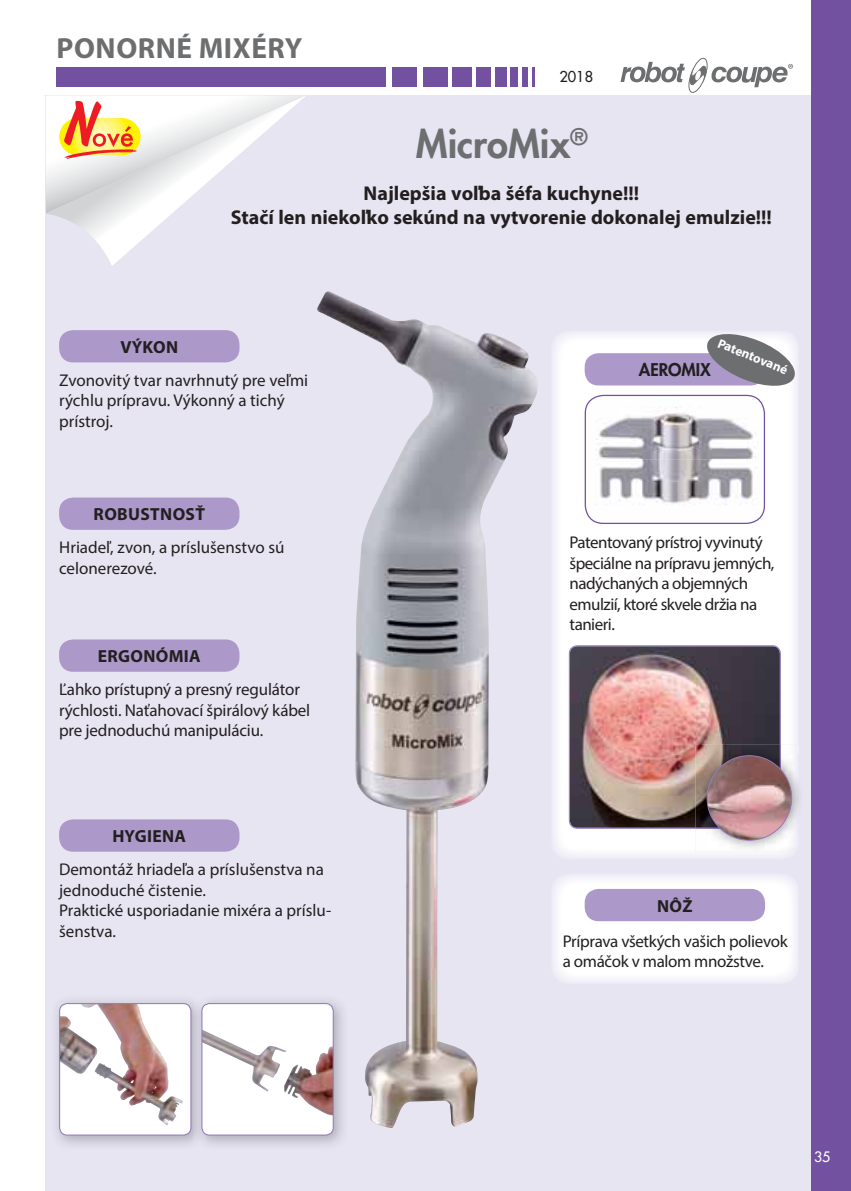
<style>
.page{position:relative;width:851px;height:1191px;background:#fff}
.page>*{position:absolute;margin:0;border:0;box-sizing:border-box;transform-origin:0 0}
.t1{font:800 38px "Futura";color:#6d6e70}
.t2{font:700 29.2px "Myriad Pro";letter-spacing:.02em;color:#6d6e70}
.t3{font:700 20px/24px "Myriad Pro";color:#231f20;text-align:center}
.t4{font:700 17.6px "Myriad Pro";letter-spacing:.02em;color:#231f20}
.t5{font:17px/20.4px "Myriad Pro";letter-spacing:-.01em;color:#231f20}
.t6{font:17px/20.4px "Myriad Pro";letter-spacing:-.03em;color:#231f20}
.t7{font:800 17px "Futura";color:#231f20}
.t8{font:14.6px "Futura";color:#231f20}
.t9{font:14px "Futura";color:#fff}
.t10{font:700 13.2px "Myriad Pro";color:#fff}
</style>
<div class="page">
<div style="left:56px;top:67px;width:330px;height:19px;background:#7251a1"></div>
<div style="left:393px;top:67px;width:24px;height:19px;background:#7251a1"></div>
<div style="left:423px;top:67px;width:24px;height:19px;background:#7251a1"></div>
<div style="left:452px;top:67px;width:19px;height:19px;background:#7251a1"></div>
<div style="left:475px;top:67px;width:15px;height:19px;background:#7251a1"></div>
<div style="left:495px;top:67px;width:11px;height:19px;background:#7251a1"></div>
<div style="left:510px;top:67px;width:8px;height:19px;background:#7251a1"></div>
<div style="left:522px;top:67px;width:5px;height:19px;background:#7251a1"></div>
<hr style="left:531px;top:67px;width:3px;height:19px;background:#7251a1">
<svg style="left:620px;top:57px;width:172px;height:36px"></svg>
<div style="left:46px;top:96px;width:804px;height:1095px;background:#e8e5f3"></div>
<svg style="left:46px;top:95px;width:260px;height:171px"></svg>
<img style="left:554px;top:333px;width:243px;height:524px">
<img style="left:550px;top:873px;width:248px;height:111px;border-radius:17px">
<img style="left:317px;top:291px;width:221px;height:837px">
<img style="left:798px;top:787px;width:1px;height:23px">
<img style="left:695px;top:744px;width:103px;height:107px">
<img style="left:568px;top:645px;width:212px;height:183px">
<img style="left:695px;top:744px;width:85px;height:84px">
<img style="left:707px;top:755px;width:84px;height:85px;border-radius:50%">
<img style="left:56px;top:1000px;width:137px;height:146px">
<div style="left:60px;top:1003px;width:131px;height:132px;background:#fff;border-radius:8px"></div>
<img style="left:60px;top:1003px;width:123px;height:122px">
<div style="left:59px;top:1003px;width:132px;height:132px;border:1px solid #937ab8;border-radius:8px"></div>
<img style="left:205px;top:994px;width:142px;height:152px">
<div style="left:202px;top:1003px;width:131px;height:132px;background:#fff;border-radius:8px"></div>
<img style="left:203px;top:1030px;width:129px;height:85px">
<div style="left:201px;top:1003px;width:133px;height:132px;border:1px solid #937ab8;border-radius:8px"></div>
<div style="left:59px;top:330px;width:180px;height:32px;background:#ac99c9;border-radius:14px"></div>
<div style="left:59px;top:497px;width:180px;height:33px;background:#ac99c9;border-radius:14px"></div>
<div style="left:59px;top:639px;width:180px;height:33px;background:#ac99c9;border-radius:14px"></div>
<div style="left:59px;top:819px;width:180px;height:32px;background:#ac99c9;border-radius:14px"></div>
<div style="left:584px;top:353px;width:181px;height:32px;background:#ac99c9;border-radius:14px"></div>
<div style="left:584px;top:889px;width:181px;height:32px;background:#ac99c9;border-radius:14px"></div>
<img style="left:585px;top:395px;width:179px;height:128px">
<div style="left:584px;top:395px;width:181px;height:129px;border:1px solid #7251a1;border-radius:18px"></div>
<svg style="left:703px;top:333px;width:94px;height:56px"></svg>
<div style="left:811px;top:0;width:39px;height:1191px;background:#7251a1"></div>
<svg style="left:46px;top:95px;width:259px;height:118px"></svg>
<h2 class="t2" style="left:57px;top:38px;width:247px">PONORNÉ MIXÉRY</h2>
<p class="t8" style="left:559px;top:70px;width:35px">2018</p>
<h1 class="t1" style="left:416px;top:126px;width:173px">MicroMix<sup>®</sup></h1>
<p class="t3" style="left:231px;top:183px;width:542px">Najlepšia voľba šéfa kuchyne!!!<br>Stačí len niekoľko sekúnd na vytvorenie dokonalej emulzie!!!</p>
<p class="t4" style="left:120px;top:340px;width:59px">VÝKON</p>
<p class="t5" style="left:59px;top:372px;width:250px">Zvonovitý tvar navrhnutý pre veľmi rýchlu prípravu. Výkonný a tichý prístroj.</p>
<p class="t4" style="left:94px;top:508px;width:113px">ROBUSTNOSŤ</p>
<p class="t5" style="left:59px;top:539px;width:227px">Hriadeľ, zvon, a príslušenstvo sú celonerezové.</p>
<p class="t4" style="left:98px;top:649px;width:104px">ERGONÓMIA</p>
<p class="t5" style="left:59px;top:681px;width:252px">Ľahko prístupný a presný regulátor rýchlosti. Naťahovací špirálový kábel pre jednoduchú manipuláciu.</p>
<p class="t4" style="left:112px;top:829px;width:75px">HYGIENA</p>
<p class="t5" style="left:59px;top:861px;width:273px">Demontáž hriadeľa a príslušenstva na jednoduché čistenie.<br>Praktické usporiadanie mixéra a príslu&shy;šenstva.</p>
<p class="t10" style="left:720px;top:338px;width:76px;rotate:22deg">Patentované</p>
<p class="t7" style="left:638px;top:362px;width:74px">AEROMIX</p>
<p class="t6" style="left:569px;top:534px;width:206px">Patentovaný prístroj vyvinutý špeciálne na prípravu jemných, nadýchaných a objemných emulzií, ktoré skvele držia na tanieri.</p>
<p class="t4" style="left:657px;top:899px;width:37px">NÔŽ</p>
<p class="t5" style="left:562px;top:932px;width:226px">Príprava všetkých vašich polievok a omáčok v malom množstve.</p>
<p class="t9" style="left:814px;top:1149px;width:18px">35</p>
</div>
